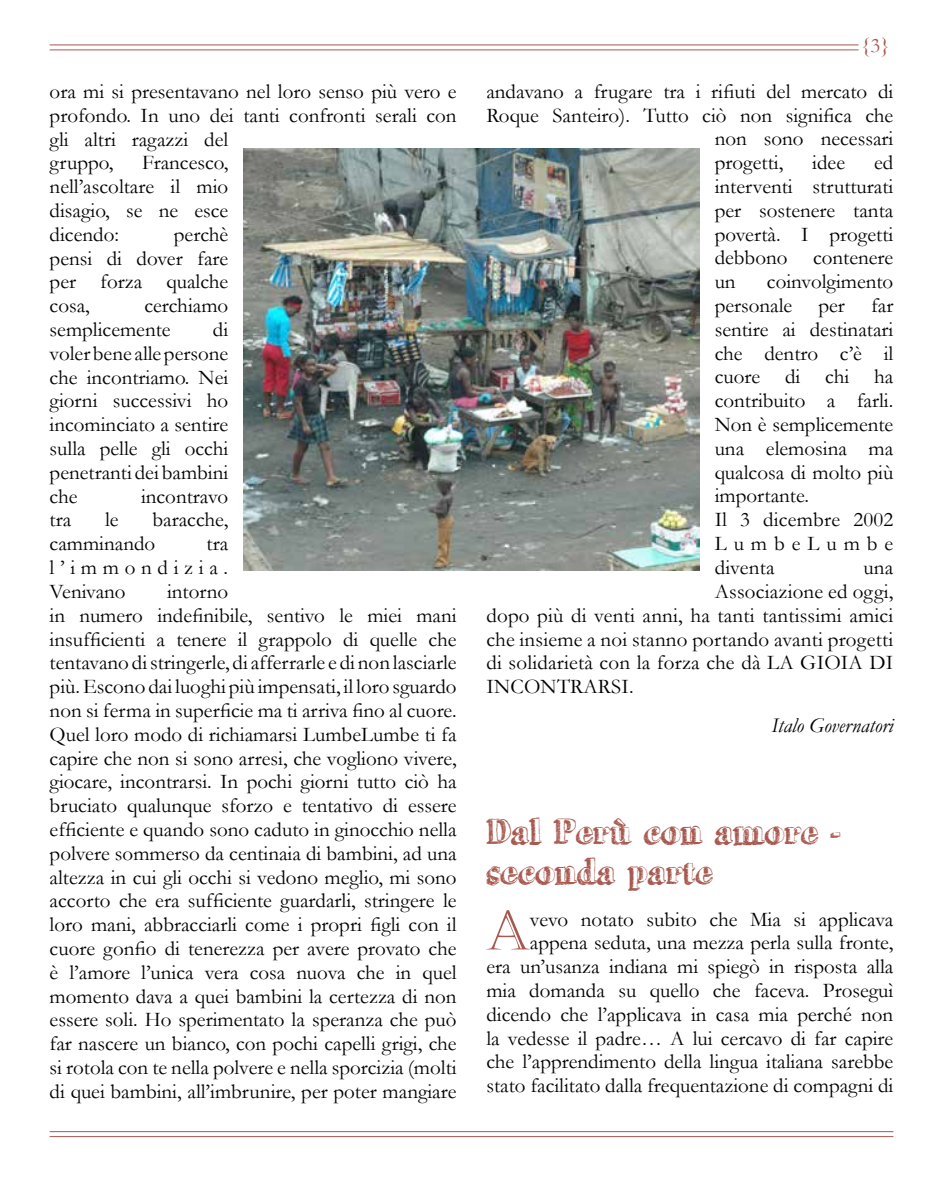
<style>
.page{position:relative;width:943px;height:1181px;background:#fff}
.page>*{position:absolute;margin:0;border:0;box-sizing:border-box;transform-origin:0 0}
.t1{font:54.25px "Castellar";color:#a7594f}
.t2{font:33.25px/40.2px "Grutch Shaded";color:#a7594f}
.t3{font:21px/23.8px "Garamond";color:#000}
.t4{font:italic 21px "Garamond";color:#000}
.t5{font:21px "Garamond";color:#a7594f}
</style>
<div class="page">
<hr style="left:50px;top:45px;width:808px;height:1px;background:#a7594f">
<hr style="left:50px;top:50px;width:808px;height:1px;background:#a7594f">
<hr style="left:50px;top:1136px;width:843px;height:1px;background:#a7594f">
<hr style="left:50px;top:1131px;width:843px;height:1px;background:#a7594f">
<img style="left:243px;top:149px;width:456px;height:421px">
<p class="t3" style="left:50px;top:79px;width:408px">ora mi si presentavano nel loro senso più vero e profondo. In uno dei tanti confronti serali con gli altri ragazzi del<br>gruppo,</p>
<p class="t3" style="left:50px;top:150px;width:180px;text-align:justify;text-indent:93px">Francesco, nell’ascoltare il mio disagio, se ne esce dicendo:</p>
<p class="t3" style="left:50px;top:222px;width:180px;text-align:justify;text-indent:124px">perchè pensi di dover fare per forza qualche cosa,</p>
<p class="t3" style="left:50px;top:293px;width:180px;text-indent:95px">cerchiamo semplicemente</p>
<p class="t3" style="left:50px;top:317px;width:180px;text-align:justify;text-indent:163px">di voler bene alle persone che incontriamo. Nei giorni successivi ho incominciato a sentire sulla pelle gli occhi penetranti dei bambini che</p>
<p class="t3" style="left:141px;top:484px;width:89px">incontravo</p>
<p class="t3" style="left:50px;top:507px;width:180px;text-indent:103px">baracche, camminando</p>
<p class="t3" style="left:50px;top:507px;width:23px">tra</p>
<p class="t3" style="left:105px;top:507px;width:15px">le</p>
<p class="t3" style="left:50px;top:531px;width:180px;text-align:justify;text-indent:157px">tra l’immondizia.<br>Venivano</p>
<p class="t3" style="left:50px;top:579px;width:408px;text-indent:117px">intorno<br>in numero indefinibile, sentivo le miei mani insufficienti a tenere il grappolo di quelle che tentavano di stringerle, di afferrarle e di non lasciarle più. Escono dai luoghi più impensati, il loro sguardo non si ferma in superficie ma ti arriva fino al cuore.<br>Quel loro modo di richiamarsi LumbeLumbe ti fa capire che non si sono arresi, che vogliono vivere, giocare, incontrarsi. In pochi giorni tutto ciò ha bruciato qualunque sforzo e tentativo di essere efficiente e quando sono caduto in ginocchio nella polvere sommerso da centinaia di bambini, ad una altezza in cui gli occhi si vedono meglio, mi sono accorto che era sufficiente guardarli, stringere le loro mani, abbracciarli come i propri figli con il cuore gonfio di tenerezza per avere provato che è l’amore l’unica vera cosa nuova che in quel momento dava a quei bambini la certezza di non essere soli. Ho sperimentato la speranza che può far nascere un bianco, con pochi capelli grigi, che si rotola con te nella polvere e nella sporcizia (molti di quei bambini, all’imbrunire, per poter mangiare</p>
<p class="t5" style="left:860px;top:31px;width:31px">{3}</p>
<p class="t3" style="left:486px;top:79px;width:408px">andavano a frugare tra i rifiuti del mercato di</p>
<p class="t3" style="left:486px;top:103px;width:408px">Roque Santeiro). Tutto ciò non significa che</p>
<p class="t3" style="left:714px;top:126px;width:180px">non sono necessari</p>
<p class="t3" style="left:714px;top:150px;width:70px">progetti,</p>
<p class="t3" style="left:812px;top:150px;width:34px">idee</p>
<p class="t3" style="left:714px;top:150px;width:180px;text-align:justify;text-indent:159px">ed interventi strutturati per sostenere tanta povertà. I progetti debbono contenere un</p>
<p class="t3" style="left:714px;top:269px;width:180px;text-indent:52px">coinvolgimento personale per far sentire ai destinatari che dentro c’è il cuore di chi ha contribuito a farli.<br>Non è semplicemente una elemosina ma qualcosa di molto più importante.<br>Il 3 dicembre 2002<br>LumbeLumbe diventa</p>
<p class="t3" style="left:863px;top:555px;width:31px">una</p>
<p class="t3" style="left:714px;top:579px;width:180px">Associazione ed oggi,</p>
<p class="t3" style="left:486px;top:603px;width:408px">dopo più di venti anni, ha tanti tantissimi amici</p>
<p class="t3" style="left:486px;top:626px;width:408px">che insieme a noi stanno portando avanti progetti</p>
<p class="t3" style="left:486px;top:650px;width:408px">di solidarietà con la forza che dà LA GIOIA DI</p>
<p class="t3" style="left:486px;top:674px;width:149px">INCONTRARSI.</p>
<p class="t4" style="left:771px;top:711px;width:123px">Italo Governatori</p>
<h2 class="t2" style="left:486px;top:811px;width:356px">Dal Perù con amore - seconda parte</h2>
<h1 class="t1" style="left:485px;top:900px;width:46px">A</h1>
<p class="t3" style="left:486px;top:906px;width:408px;text-align:right">vevo notato subito che Mia si applicava appena seduta, una mezza perla sulla fronte,<br>era un’usanza indiana mi spiegò in risposta alla mia domanda su quello che faceva. Proseguì dicendo che l’applicava in casa mia perché non la vedesse il padre… A lui cercavo di far capire che l’apprendimento della lingua italiana sarebbe stato facilitato dalla frequentazione di compagni di</p>
</div>
